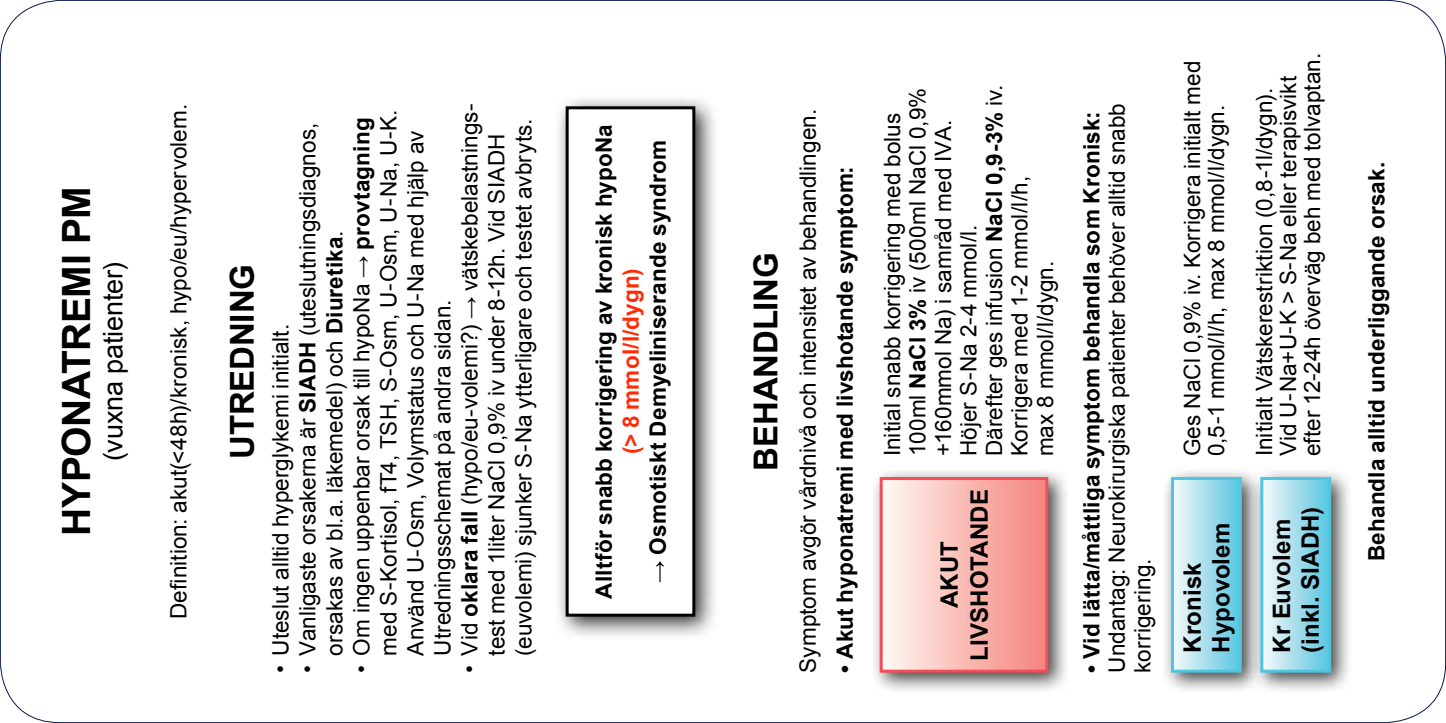
<style>
.page{position:relative;width:1446px;height:723px;background:#fff}
.page>*{position:absolute;margin:0;border:0;box-sizing:border-box;transform-origin:0 0}
.t1{font:700 39px "Arial";letter-spacing:-.01em;color:#000}
.t2{font:700 33px "Arial";letter-spacing:-.01em;color:#000}
.t3{font:27px "Arial";letter-spacing:-.005em;color:#000}
.t4{font:700 24px/28.8px "Arial";letter-spacing:.005em;color:#000}
.t5{font:22.5px/27px "Arial";letter-spacing:.005em;color:#000}
.t6{font:700 22.5px "Arial";letter-spacing:.01em;color:#000}
.t7{font:700 22.5px "Arial";letter-spacing:.01em;color:#ff2b06}
.s1{font-weight:700}
</style>
<div class="page">
<div style="left:554px;top:94px;width:166px;height:547px;background:#000;opacity:.81"></div>
<div style="left:567px;top:108px;width:127px;height:507px;background:#fff"></div>
<div style="left:566px;top:106px;width:129px;height:511px;border:3px solid #000"></div>
<div style="left:870px;top:467px;width:201px;height:228px;background:#000;opacity:.75"></div>
<div style="left:881px;top:478px;width:166px;height:193px;background:linear-gradient(to right,#fff8f3,#f4837c)"></div>
<div style="left:880px;top:477px;width:168px;height:196px;border:3px solid #f04e58"></div>
<div style="left:1161px;top:467px;width:103px;height:228px;background:#000;opacity:.75"></div>
<div style="left:1172px;top:478px;width:68px;height:193px;background:linear-gradient(to right,#f8fafb,#5bc6e0)"></div>
<div style="left:1171px;top:477px;width:71px;height:196px;border:3px solid #4fc6e0"></div>
<div style="left:1250px;top:467px;width:103px;height:228px;background:#000;opacity:.75"></div>
<div style="left:1262px;top:478px;width:67px;height:193px;background:linear-gradient(to right,#f7f9fb,#59c5e0)"></div>
<div style="left:1260px;top:477px;width:71px;height:196px;border:3px solid #4fc6e0"></div>
<h1 class="t1" style="left:51px;top:536px;width:351px;rotate:-90deg">HYPONATREMI PM</h1>
<p class="t5" style="left:165px;top:619px;width:516px;rotate:-90deg">Definition: akut(&lt;48h)/kronisk, hypo/eu/hypervolem.</p>
<p class="t3" style="left:95px;top:461px;width:201px;rotate:-90deg">(vuxna patienter)</p>
<h2 class="t2" style="left:220px;top:459px;width:196px;rotate:-90deg">UTREDNING</h2>
<p class="t5" style="left:348px;top:656px;width:548px;text-indent:-17px;rotate:-90deg">• Om ingen uppenbar orsak till hypoNa → <span class="s1">provtagning </span>med S-Kortisol, fT4, TSH, S-Osm, U-Osm, U-Na, U-K.<br>Använd U-Osm, Volymstatus och U-Na med hjälp av Utredningsschemat på andra sidan.</p>
<p class="t5" style="left:456px;top:673px;width:570px;text-align:center;rotate:-90deg">• Vid <span class="s1">oklara fall</span> (hypo/eu-volemi?) → vätskebelastnings&shy;test med 1liter NaCl 0,9% iv under 8-12h. Vid SIADH (euvolemi) sjunker S-Na ytterligare och testet avbryts.</p>
<p class="t5" style="left:294px;top:656px;width:534px;text-indent:-17px;rotate:-90deg">• Vanligaste orsakerna är <span class="s1">SIADH</span> (uteslutningsdiagnos, orsakas av bl.a. läkemedel) och <span class="s1">Diuretika</span>.</p>
<p class="t5" style="left:267px;top:673px;width:350px;rotate:-90deg">• Uteslut alltid hyperglykemi initialt.</p>
<p class="t6" style="left:589px;top:599px;width:476px;rotate:-90deg">Alltför snabb korrigering av kronisk hypoNa</p>
<p class="t6" style="left:643px;top:583px;width:445px;rotate:-90deg">→ Osmotiskt Demyeliniserande syndrom</p>
<p class="t7" style="left:616px;top:454px;width:187px;rotate:-90deg">(&gt; 8 mmol/l/dygn)</p>
<h2 class="t2" style="left:744px;top:470px;width:215px;rotate:-90deg">Behandling</h2>
<p class="t5" style="left:795px;top:673px;width:565px;rotate:-90deg">Symptom avgör vårdnivå och intensitet av behandlingen.</p>
<p class="t5" style="left:1180px;top:456px;width:397px;line-height:24px;rotate:-90deg">Ges NaCl 0,9% iv. Korrigera initialt med<br>0,5-1 mmol/l/h, max 8 mmol/l/dygn.</p>
<p class="t5" style="left:1252px;top:456px;width:405px;line-height:24px;rotate:-90deg">Initialt Vätskerestriktion (0,8-1l/dygn).<br>Vid U-Na+U-K &gt; S-Na eller terapisvikt efter 12-24h överväg beh med tolvaptan.</p>
<p class="t5" style="left:930px;top:456px;width:373px;line-height:25.5px;rotate:-90deg">+160mmol Na) i samråd med IVA.<br>Höjer S-Na 2-4 mmol/l.<br>Därefter ges infusion <span class="s1">NaCl 0,9-3%</span> iv.<br>Korrigera med 1-2 mmol/l/h,<br>max 8 mmol/l/dygn.</p>
<p class="t5" style="left:879px;top:456px;width:370px;line-height:25.5px;rotate:-90deg">Initial snabb korrigering med bolus<br>100ml <span class="s1">NaCl 3%</span> iv (500ml NaCl 0,9%</p>
<p class="t6" style="left:1077px;top:673px;width:563px;rotate:-90deg">• Vid lätta/måttliga symptom behandla som Kronisk:</p>
<p class="t5" style="left:1104px;top:673px;width:571px;line-height:25.5px;rotate:-90deg">Undantag: Neurokirurgiska patienter behöver alltid snabb korrigering.</p>
<p class="t6" style="left:830px;top:673px;width:508px;rotate:-90deg">• Akut hyponatremi med livshotande symptom:</p>
<p class="t6" style="left:1361px;top:561px;width:401px;rotate:-90deg">Behandla alltid underliggande orsak.</p>
<p class="t4" style="left:935px;top:660px;width:173px;line-height:30px;text-align:center;rotate:-90deg">AKUT<br>LIVSHOTANDE</p>
<p class="t4" style="left:1268px;top:653px;width:148px;rotate:-90deg">Kr Euvolem (inkl. SIADH)</p>
<p class="t4" style="left:1178px;top:653px;width:131px;rotate:-90deg">Kronisk<br>Hypovolem</p>
</div>
